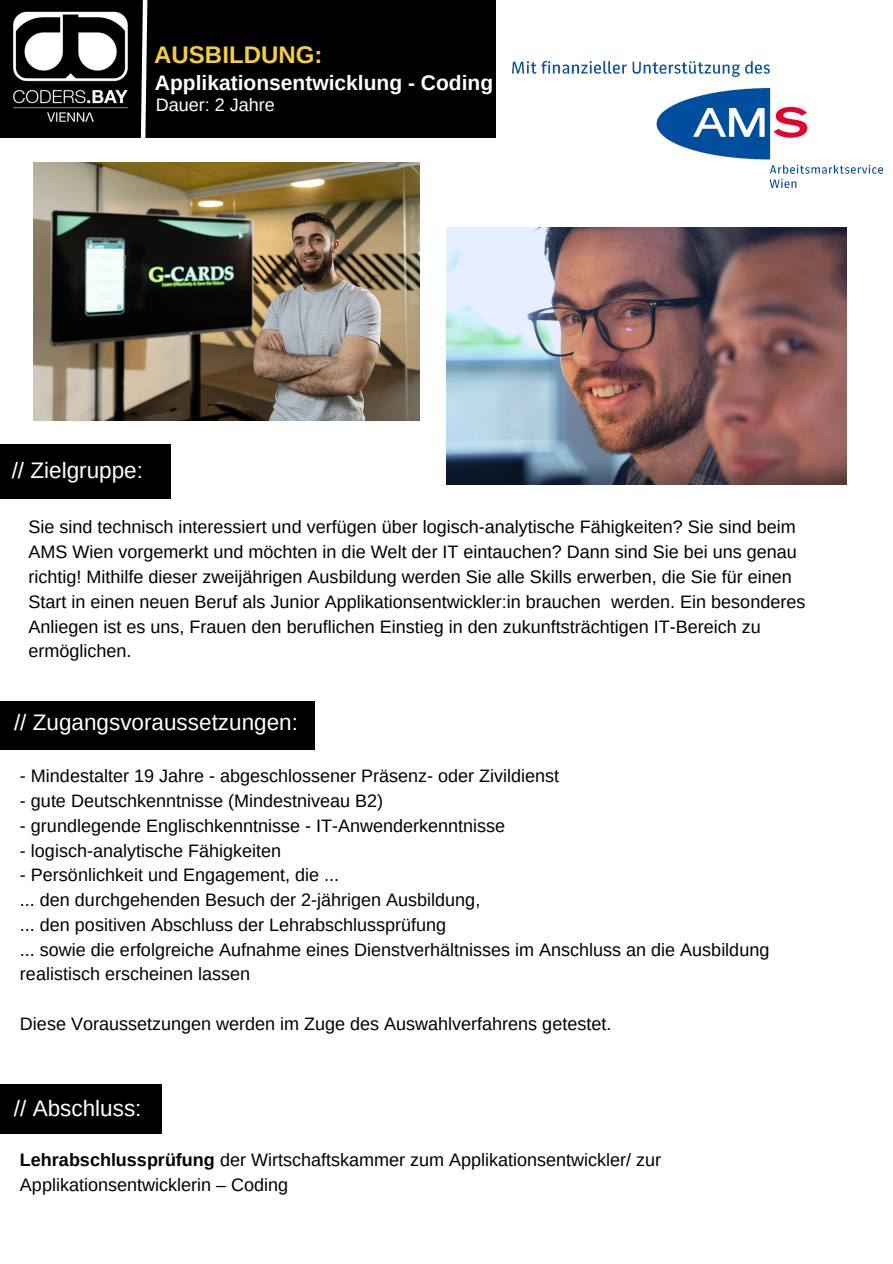
<style>
.page{position:relative;width:893px;height:1264px;background:#fff}
.page>*{position:absolute;margin:0;border:0;box-sizing:border-box;transform-origin:0 0}
.t1{font:700 24px "Arimo";color:#f6cf32}
.t2{font:22.5px "Arimo";color:#fff}
.t3{font:700 21px "Arimo";color:#fff}
.t4{font:18px/24.8px "Arimo";color:#000}
.t5{font:18px "Arimo";color:#fff}
.s1{font-weight:700}
</style>
<div class="page">
<div style="left:0;top:444px;width:171px;height:54px;background:#000"></div>
<div style="left:0;top:701px;width:315px;height:48px;background:#000"></div>
<div style="left:0;top:1084px;width:162px;height:50px;background:#000"></div>
<img style="left:0;top:0;width:131px;height:137px">
<div style="left:131px;top:0;width:364px;height:137px;background:#000"></div>
<svg style="left:138px;top:0;width:12px;height:138px"></svg>
<img style="left:446px;top:227px;width:400px;height:257px">
<img style="left:512px;top:62px;width:370px;height:126px">
<img style="left:33px;top:163px;width:386px;height:257px">
<p class="t1" style="left:154px;top:42px;width:170px">AUSBILDUNG:</p>
<p class="t3" style="left:155px;top:71px;width:340px">Applikationsentwicklung - Coding</p>
<p class="t5" style="left:156px;top:95px;width:120px">Dauer: 2 Jahre</p>
<p class="t2" style="left:12px;top:457px;width:133px">// Zielgruppe:</p>
<p class="t4" style="left:29px;top:515px;width:778px">Sie sind technisch interessiert und verfügen über logisch-analytische Fähigkeiten? Sie sind beim AMS Wien vorgemerkt und möchten in die Welt der IT eintauchen? Dann sind Sie bei uns genau richtig! Mithilfe dieser zweijährigen Ausbildung werden Sie alle Skills erwerben, die Sie für einen Start in einen neuen Beruf als Junior Applikationsentwickler:in brauchen werden. Ein besonderes Anliegen ist es uns, Frauen den beruflichen Einstieg in den zukunftsträchtigen IT-Bereich zu ermöglichen.</p>
<p class="t2" style="left:14px;top:709px;width:285px">// Zugangsvoraussetzungen:</p>
<p class="t4" style="left:20px;top:763px;width:540px">- Mindestalter 19 Jahre - abgeschlossener Präsenz- oder Zivildienst</p>
<p class="t4" style="left:20px;top:788px;width:364px">- gute Deutschkenntnisse (Mindestniveau B2)</p>
<p class="t4" style="left:20px;top:813px;width:487px">- grundlegende Englischkenntnisse - IT-Anwenderkenntnisse</p>
<p class="t4" style="left:20px;top:838px;width:262px">- logisch-analytische Fähigkeiten</p>
<p class="t4" style="left:20px;top:862px;width:320px">- Persönlichkeit und Engagement, die ...</p>
<p class="t4" style="left:20px;top:887px;width:462px">... den durchgehenden Besuch der 2-jährigen Ausbildung,</p>
<p class="t4" style="left:20px;top:912px;width:428px">... den positiven Abschluss der Lehrabschlussprüfung</p>
<p class="t4" style="left:20px;top:937px;width:750px">... sowie die erfolgreiche Aufnahme eines Dienstverhältnisses im Anschluss an die Ausbildung realistisch erscheinen lassen</p>
<p class="t4" style="left:20px;top:1011px;width:592px">Diese Voraussetzungen werden im Zuge des Auswahlverfahrens getestet.</p>
<p class="t2" style="left:14px;top:1095px;width:129px">// Abschluss:</p>
<p class="t4" style="left:20px;top:1147px;width:642px"><span class="s1">Lehrabschlussprüfung</span> der Wirtschaftskammer zum Applikationsentwickler/ zur<br>Applikationsentwicklerin – Coding</p>
</div>
